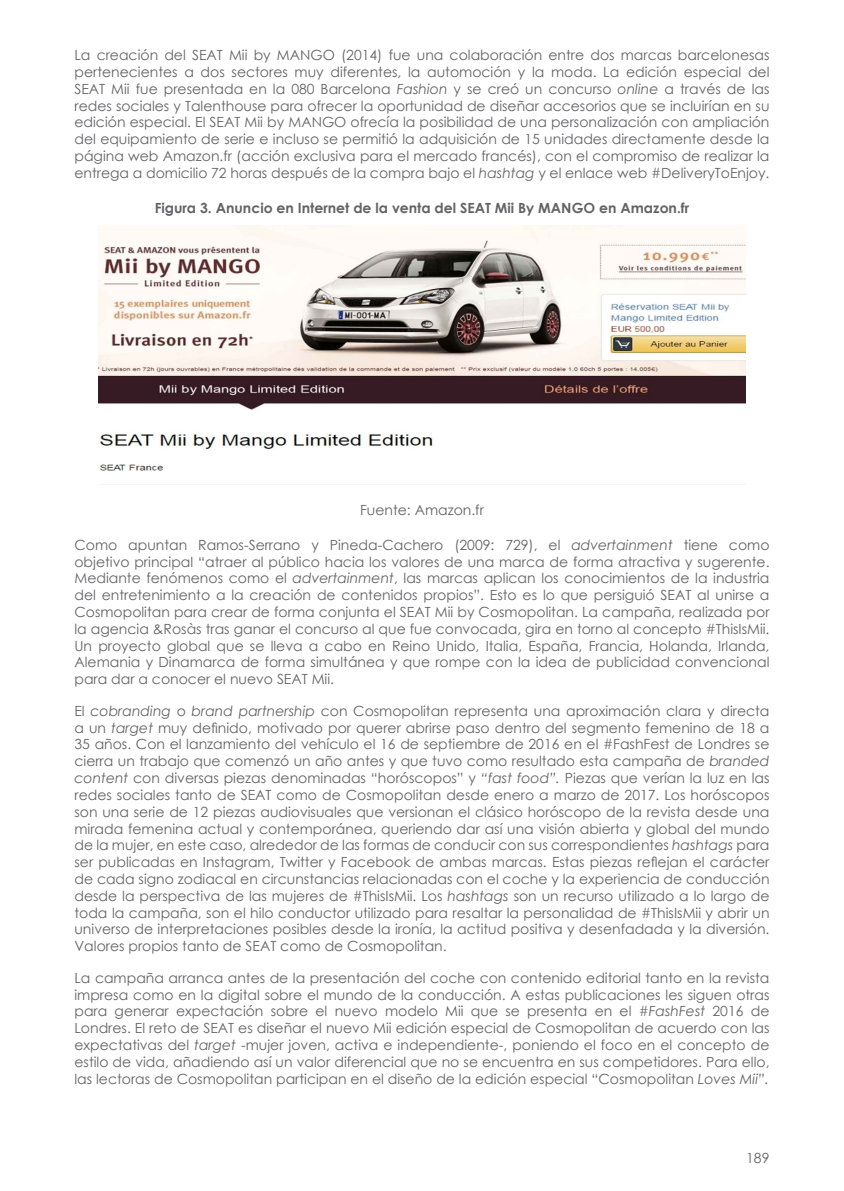
<style>
.page{position:relative;width:844px;height:1191px;background:#fff}
.page>*{position:absolute;margin:0;border:0;box-sizing:border-box;transform-origin:0 0}
.Cuerpo_Artículo{font:14px/16.8px "Century Gothic";color:#636366;text-align:justify}
.Título_figuras{font:700 14px "Century Gothic";color:#636366}
.Pie_de_foto{font:14px "Century Gothic";color:#636366}
.s1{font-style:italic}
</style>
<div class="page">
<img style="left:98px;top:226px;width:647px;height:259px">
<p class="Cuerpo_Artículo" style="left:74px;top:46px;width:696px">La creación del SEAT Mii by MANGO (2014) fue una colaboración entre dos marcas barcelonesas pertenecientes a dos sectores muy diferentes, la automoción y la moda. La edición especial del SEAT Mii fue presentada en la 080 Barcelona <span class="s1">Fashion</span> y se creó un concurso <span class="s1">online</span> a través de las redes sociales y Talenthouse para ofrecer la oportunidad de diseñar accesorios que se incluirían en su edición especial. El SEAT Mii by MANGO ofrecía la posibilidad de una personalización con ampliación del equipamiento de serie e incluso se permitió la adquisición de 15 unidades directamente desde la página web Amazon.fr (acción exclusiva para el mercado francés), con el compromiso de realizar la entrega a domicilio 72 horas después de la compra bajo el <span class="s1">hashtag</span> y el enlace web #DeliveryToEnjoy.</p>
<p class="Título_figuras" style="left:155px;top:197px;width:536px">Figura 3. Anuncio en Internet de la venta del SEAT Mii By MANGO en Amazon.fr</p>
<p class="Pie_de_foto" style="left:360px;top:500px;width:125px">Fuente: Amazon.fr</p>
<p class="Cuerpo_Artículo" style="left:74px;top:536px;width:696px">Como apuntan Ramos-Serrano y Pineda-Cachero (2009: 729), el <span class="s1">advertainment</span> tiene como objetivo principal “atraer al público hacia los valores de una marca de forma atractiva y sugerente.<br>Mediante fenómenos como el <span class="s1">advertainment</span>, las marcas aplican los conocimientos de la industria del entretenimiento a la creación de contenidos propios”. Esto es lo que persiguió SEAT al unirse a Cosmopolitan para crear de forma conjunta el SEAT Mii by Cosmopolitan. La campaña, realizada por la agencia &amp;Rosàs tras ganar el concurso al que fue convocada, gira en torno al concepto #ThisIsMii.<br>Un proyecto global que se lleva a cabo en Reino Unido, Italia, España, Francia, Holanda, Irlanda, Alemania y Dinamarca de forma simultánea y que rompe con la idea de publicidad convencional para dar a conocer el nuevo SEAT Mii.</p>
<p class="Cuerpo_Artículo" style="left:74px;top:702px;width:696px">El <span class="s1">cobranding</span> o <span class="s1">brand partnership</span> con Cosmopolitan representa una aproximación clara y directa a un <span class="s1">target</span> muy definido, motivado por querer abrirse paso dentro del segmento femenino de 18 a 35 años. Con el lanzamiento del vehículo el 16 de septiembre de 2016 en el #FashFest de Londres se cierra un trabajo que comenzó un año antes y que tuvo como resultado esta campaña de <span class="s1">branded content</span> con diversas piezas denominadas “horóscopos” y <span class="s1">“fast food”.</span> Piezas que verían la luz en las redes sociales tanto de SEAT como de Cosmopolitan desde enero a marzo de 2017. Los horóscopos son una serie de 12 piezas audiovisuales que versionan el clásico horóscopo de la revista desde una mirada femenina actual y contemporánea, queriendo dar así una visión abierta y global del mundo de la mujer, en este caso, alrededor de las formas de conducir con sus correspondientes <span class="s1">hashtags</span> para ser publicadas en Instagram, Twitter y Facebook de ambas marcas. Estas piezas reflejan el carácter de cada signo zodiacal en circunstancias relacionadas con el coche y la experiencia de conducción desde la perspectiva de las mujeres de #ThisIsMii. Los <span class="s1">hashtags</span> son un recurso utilizado a lo largo de toda la campaña, son el hilo conductor utilizado para resaltar la personalidad de #ThisIsMii y abrir un universo de interpretaciones posibles desde la ironía, la actitud positiva y desenfadada y la diversión.<br>Valores propios tanto de SEAT como de Cosmopolitan.</p>
<p class="Cuerpo_Artículo" style="left:74px;top:969px;width:696px">La campaña arranca antes de la presentación del coche con contenido editorial tanto en la revista impresa como en la digital sobre el mundo de la conducción. A estas publicaciones les siguen otras para generar expectación sobre el nuevo modelo Mii que se presenta en el <span class="s1">#FashFest</span> 2016 de Londres. El reto de SEAT es diseñar el nuevo Mii edición especial de Cosmopolitan de acuerdo con las expectativas del <span class="s1">target</span> -mujer joven, activa e independiente-, poniendo el foco en el concepto de estilo de vida, añadiendo así un valor diferencial que no se encuentra en sus competidores. Para ello, las lectoras de Cosmopolitan participan en el diseño de la edición especial “Cosmopolitan <span class="s1">Loves Mii”.</span></p>
<p class="Cuerpo_Artículo" style="left:746px;top:1149px;width:25px">189</p>
</div>
